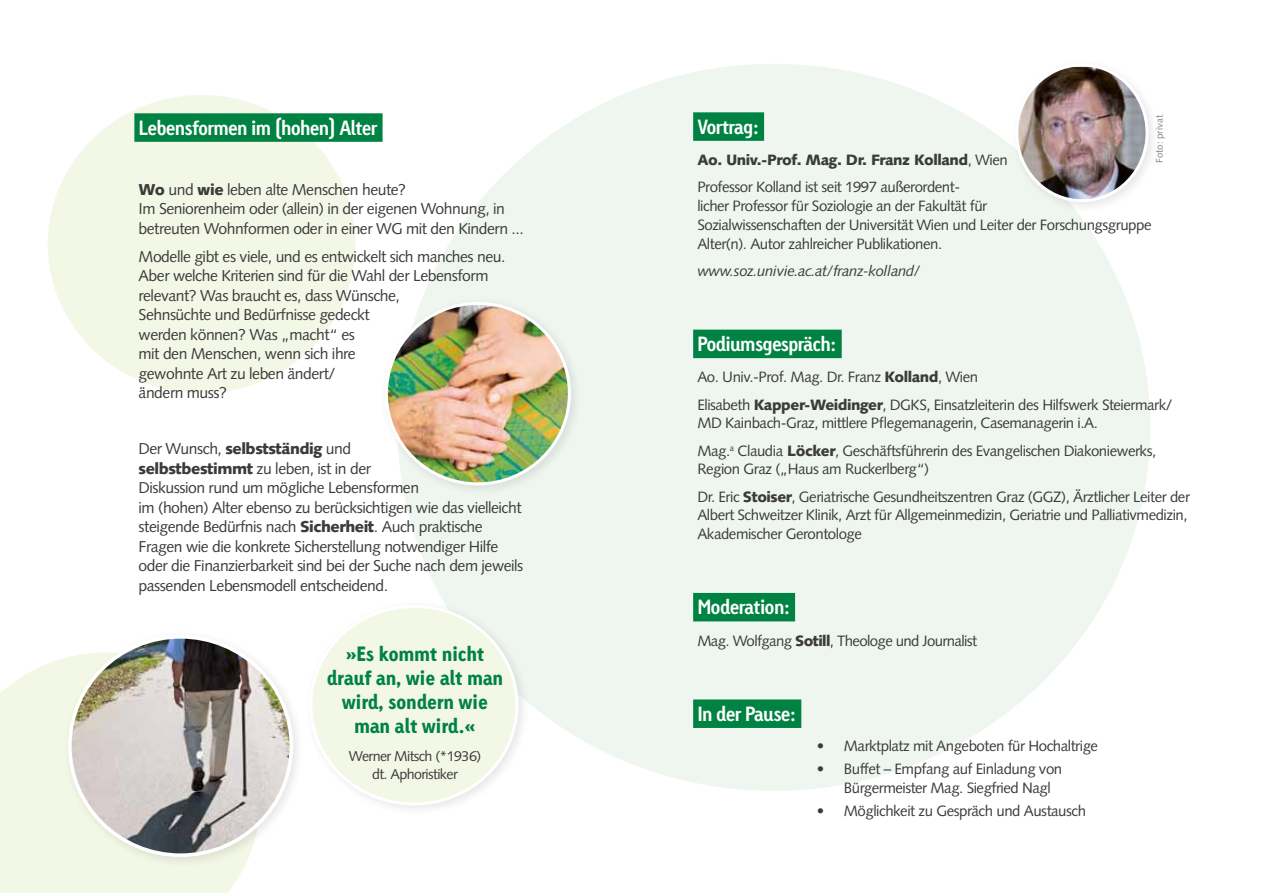
<style>
.page{position:relative;width:1263px;height:893px;background:#fff}
.page>*{position:absolute;margin:0;border:0;box-sizing:border-box;transform-origin:0 0}
.t1{font:900 19.65px/24px "Linotype Tetria";letter-spacing:-.02em;color:#008243;text-align:center}
.t2{font:700 19.5px "Linotype Tetria";letter-spacing:-.04em;color:#fff}
.t3{font:15.75px/19.5px "Syntax LT";letter-spacing:-.03em;color:#3b3b3a}
.t4{font:15px/27.3px "Syntax LT";letter-spacing:-.03em;color:#3b3b3a}
.t5{font:italic 15px "Syntax LT";letter-spacing:-.03em;color:#3b3b3a}
.t6{font:14.25px/17.9px "Syntax LT";letter-spacing:-.04em;color:#3b3b3a;text-align:center}
.t7{font:9.75px "Syntax LT";color:#878786}
.s1{font-weight:900}
</style>
<div class="page">
<div style="left:398px;top:64px;width:752px;height:727px;background:#eaf3ec;border-radius:50%"></div>
<div style="left:47px;top:94px;width:309px;height:300px;background:#f3f7e6;border-radius:50%"></div>
<div style="left:134px;top:113px;width:249px;height:29px;background:#008243"></div>
<div style="left:693px;top:112px;width:71px;height:29px;background:#008243"></div>
<div style="left:693px;top:330px;width:149px;height:28px;background:#008243"></div>
<div style="left:693px;top:593px;width:102px;height:28px;background:#008243"></div>
<div style="left:693px;top:699px;width:108px;height:29px;background:#008243"></div>
<div style="left:378px;top:295px;width:204px;height:202px;background:#000;opacity:.1"></div>
<img style="left:386px;top:303px;width:183px;height:181px">
<div style="left:1009px;top:57px;width:151px;height:156px;background:#000;opacity:.1"></div>
<img style="left:1017px;top:67px;width:130px;height:134px">
<div style="left:1015px;top:63px;width:133px;height:139px;border:3px solid #fff;border-radius:50%"></div>
<div style="left:0;top:659px;width:243px;height:234px;background:#f3f7e6"></div>
<div style="left:62px;top:628px;width:243px;height:241px;background:#000;opacity:.1"></div>
<img style="left:70px;top:637px;width:221px;height:218px">
<div style="left:303px;top:598px;width:227px;height:219px;background:#000;opacity:.1"></div>
<div style="left:311px;top:606px;width:206px;height:198px;background:#f3f7e6;border-radius:50%"></div>
<h2 class="t2" style="left:139px;top:115px;width:240px">Lebensformen im (hohen) Alter</h2>
<p class="t3" style="left:139px;top:180px;width:387px"><span class="s1">Wo</span> und <span class="s1">wie</span> leben alte Menschen heute?<br>Im Seniorenheim oder (allein) in der eigenen Wohnung, in betreuten Wohnformen oder in einer WG mit den Kindern ...</p>
<p class="t3" style="left:139px;top:247px;width:368px">Modelle gibt es viele, und es entwickelt sich manches neu.<br>Aber welche Kriterien sind für die Wahl der Lebensform relevant? Was braucht es, dass Wünsche,<br>Sehnsüchte und Bedürfnisse gedeckt<br>werden können? Was „macht“ es<br>mit den Menschen, wenn sich ihre<br>gewohnte Art zu leben ändert/<br>ändern muss?</p>
<p class="t3" style="left:139px;top:439px;width:386px">Der Wunsch, <span class="s1">selbstständig</span> und<br><span class="s1">selbstbestimmt</span> zu leben, ist in der<br>Diskussion rund um mögliche Lebensformen<br>im (hohen) Alter ebenso zu berücksichtigen wie das vielleicht steigende Bedürfnis nach <span class="s1">Sicherheit</span>. Auch praktische Fragen wie die konkrete Sicherstellung notwendiger Hilfe oder die Finanzierbarkeit sind bei der Suche nach dem jeweils passenden Lebensmodell entscheidend.</p>
<h1 class="t1" style="left:327px;top:641px;width:178px">»Es kommt nicht drauf an, wie alt man wird, sondern wie man alt wird.«</h1>
<p class="t6" style="left:349px;top:747px;width:134px">Werner Mitsch (*1936) dt. Aphoristiker</p>
<p class="t7" style="left:1154px;top:163px;width:50px;rotate:-90deg">Foto: privat</p>
<h2 class="t2" style="left:697px;top:114px;width:63px">Vortrag:</h2>
<p class="t4" style="left:697px;top:146px;width:312px"><span class="s1">Ao. Univ.-Prof. Mag. Dr. Franz Kolland</span>, Wien<br>Professor Kolland ist seit 1997 außerordent-</p>
<p class="t4" style="left:697px;top:197px;width:456px;line-height:18.8px">licher Professor für Soziologie an der Fakultät für<br>Sozialwissenschaften der Universität Wien und Leiter der Forschungsgruppe<br>Alter(n). Autor zahlreicher Publikationen.</p>
<p class="t5" style="left:697px;top:262px;width:225px">www.soz.univie.ac.at/franz-kolland/</p>
<h2 class="t2" style="left:697px;top:332px;width:141px">Podiumsgespräch:</h2>
<p class="t4" style="left:697px;top:364px;width:477px">Ao. Univ.-Prof. Mag. Dr. Franz <span class="s1">Kolland</span>, Wien<br>Elisabeth <span class="s1">Kapper-Weidinger</span>, DGKS, Einsatzleiterin des Hilfswerk Steiermark/</p>
<p class="t4" style="left:697px;top:410px;width:460px">MD Kainbach-Graz, mittlere Pflegemanagerin, Casemanagerin i.A.<br>Mag.<sup>a</sup> Claudia <span class="s1">Löcker</span>, Geschäftsführerin des Evangelischen Diakoniewerks,</p>
<p class="t4" style="left:697px;top:456px;width:494px">Region Graz („Haus am Ruckerlberg“)<br>Dr. Eric <span class="s1">Stoiser</span>, Geriatrische Gesundheitszentren Graz (GGZ), Ärztlicher Leiter der</p>
<p class="t4" style="left:697px;top:506px;width:492px;line-height:18.8px">Albert Schweitzer Klinik, Arzt für Allgemeinmedizin, Geriatrie und Palliativmedizin,<br>Akademischer Gerontologe</p>
<h2 class="t2" style="left:697px;top:595px;width:94px">Moderation:</h2>
<p class="t4" style="left:697px;top:627px;width:281px">Mag. Wolfgang <span class="s1">Sotill</span>, Theologe und Journalist</p>
<h2 class="t2" style="left:697px;top:701px;width:100px">In der Pause:</h2>
<p class="t4" style="left:817px;top:732px;width:283px">• Marktplatz mit Angeboten für Hochaltrige</p>
<p class="t4" style="left:844px;top:760px;width:220px;line-height:18.8px;text-indent:-27px">• Buffet – Empfang auf Einladung von<br>Bürgermeister Mag. Siegfried Nagl</p>
<p class="t4" style="left:817px;top:797px;width:271px">• Möglichkeit zu Gespräch und Austausch</p>
</div>
